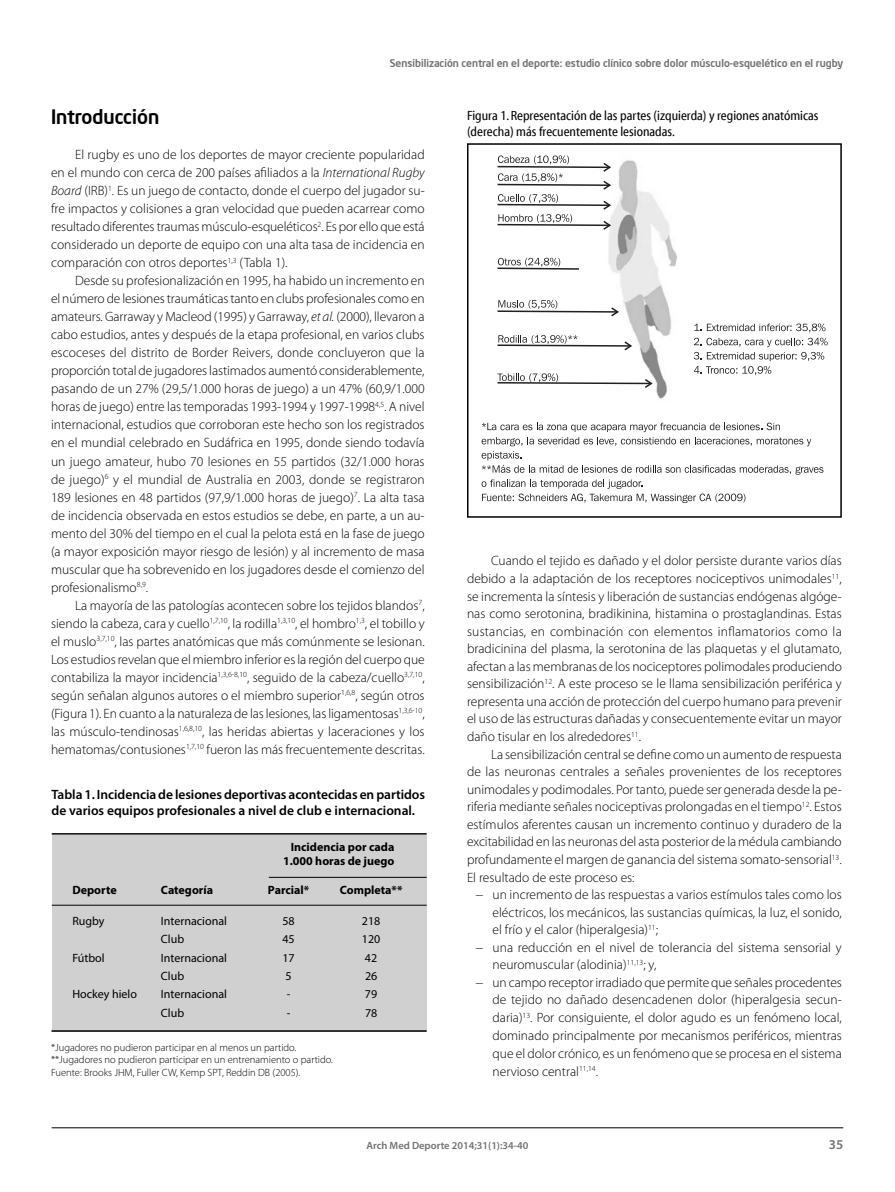
<style>
.page{position:relative;width:895px;height:1192px;background:#fff}
.page>*{position:absolute;margin:0;border:0;box-sizing:border-box;transform-origin:0 0}
.t1{font:500 19.5px "Neo Sans Intel";color:#000}
.t2{font:300 13.5px/18px "Myriad Pro";color:#000;text-align:justify}
.t3{font:600 13.5px/16.2px "Myriad Pro";letter-spacing:-.005em;color:#000}
.t4{font:13.5px/16.2px "Myriad Cn Web";color:#000}
.t5{font:600 13.5px "Myriad Pro";color:#717171}
.t6{font:12px "Myriad Pro";color:#000}
.t7{font:700 12px/14.1px "Myriad Pro";color:#000;text-align:right}
.t8{font:300 10.5px/12.6px "Myriad Pro";color:#000}
.t9{font:500 10.5px "Neo Sans Intel";color:#717171}
.t10{font:600 10.5px "Myriad Pro";color:#717171}
.s1{font-style:italic}
</style>
<div class="page">
<hr style="left:52px;top:1127px;width:790px;height:1px;background:#000">
<div style="left:52px;top:834px;width:374px;height:197px;background:#d0d0d0"></div>
<hr style="left:51px;top:1030px;width:375px;height:1px;background:#000">
<hr style="left:52px;top:904px;width:374px;height:1px;background:#000">
<hr style="left:52px;top:833px;width:374px;height:1px;background:#000">
<img style="left:608px;top:160px;width:70px;height:239px">
<svg style="left:481px;top:422px;width:342px;height:81px"></svg>
<svg style="left:693px;top:323px;width:134px;height:52px"></svg>
<svg style="left:497px;top:155px;width:115px;height:76px"></svg>
<svg style="left:497px;top:258px;width:82px;height:12px"></svg>
<svg style="left:497px;top:300px;width:123px;height:18px"></svg>
<svg style="left:497px;top:335px;width:136px;height:17px"></svg>
<svg style="left:497px;top:373px;width:156px;height:16px"></svg>
<div style="left:467px;top:143px;width:374px;height:374px;border:2px solid #000"></div>
<hr style="left:269px;top:876px;width:157px;height:1px;background:#000">
<p class="t9" style="left:389px;top:56px;width:455px">Sensibilización central en el deporte: estudio clínico sobre dolor músculo-esquelético en el rugby</p>
<h1 class="t1" style="left:51px;top:104px;width:110px">Introducción</h1>
<p class="t2" style="left:51px;top:147px;width:375px;text-indent:24px">El rugby es uno de los deportes de mayor creciente popularidad en el mundo con cerca de 200 países afiliados a la <span class="s1">International Rugby Board</span> (IRB)<sup>1</sup>. Es un juego de contacto, donde el cuerpo del jugador su&shy;fre impactos y colisiones a gran velocidad que pueden acarrear como resultado diferentes traumas músculo-esqueléticos<sup>2</sup>. Es por ello que está considerado un deporte de equipo con una alta tasa de incidencia en comparación con otros deportes<sup>1,3</sup> (Tabla 1).</p>
<p class="t2" style="left:51px;top:273px;width:375px;text-indent:24px">Desde su profesionalización en 1995, ha habido un incremento en el número de lesiones traumáticas tanto en clubs profesionales como en amateurs. Garraway y Macleod (1995) y Garraway, <span class="s1">et al.</span> (2000), llevaron a cabo estudios, antes y después de la etapa profesional, en varios clubs escoceses del distrito de Border Reivers, donde concluyeron que la proporción total de jugadores lastimados aumentó considerablemente, pasando de un 27% (29,5/1.000 horas de juego) a un 47% (60,9/1.000 horas de juego) entre las temporadas 1993-1994 y 1997-1998<sup>4,5</sup>. A nivel internacional, estudios que corroboran este hecho son los registrados en el mundial celebrado en Sudáfrica en 1995, donde siendo todavía un juego amateur, hubo 70 lesiones en 55 partidos (32/1.000 horas de juego)<sup>6</sup> y el mundial de Australia en 2003, donde se registraron 189 lesiones en 48 partidos (97,9/1.000 horas de juego)<sup>7</sup>. La alta tasa de incidencia observada en estos estudios se debe, en parte, a un au&shy;mento del 30% del tiempo en el cual la pelota está en la fase de juego (a mayor exposición mayor riesgo de lesión) y al incremento de masa muscular que ha sobrevenido en los jugadores desde el comienzo del profesionalismo<sup>8,9</sup>.</p>
<p class="t2" style="left:51px;top:597px;width:375px;text-indent:24px">La mayoría de las patologías acontecen sobre los tejidos blandos<sup>7</sup>, siendo la cabeza, cara y cuello<sup>1,7,10</sup>, la rodilla<sup>1,3,10</sup>, el hombro<sup>1,3</sup>, el tobillo y el muslo<sup>3,7,10</sup>, las partes anatómicas que más comúnmente se lesionan.<br>Los estudios revelan que el miembro inferior es la región del cuerpo que contabiliza la mayor incidencia<sup>1,3,6-8,10</sup>, seguido de la cabeza/cuello<sup>3,7,10</sup>, según señalan algunos autores o el miembro superior<sup>1,6,8</sup>, según otros (Figura 1). En cuanto a la naturaleza de las lesiones, las ligamentosas<sup>1,3,6-10</sup>, las músculo-tendinosas<sup>1,6,8,10</sup>, las heridas abiertas y laceraciones y los hematomas/contusiones<sup>1,7,10</sup> fueron las más frecuentemente descritas.</p>
<p class="t3" style="left:51px;top:787px;width:375px">Tabla 1. Incidencia de lesiones deportivas acontecidas en partidos de varios equipos profesionales a nivel de club e internacional.</p>
<p class="t7" style="left:283px;top:840px;width:113px">Incidencia por cada<br>1.000 horas de juego</p>
<p class="t7" style="left:72px;top:883px;width:46px">Deporte</p>
<p class="t7" style="left:161px;top:883px;width:54px">Categoría</p>
<p class="t7" style="left:268px;top:883px;width:43px">Parcial*</p>
<p class="t7" style="left:340px;top:883px;width:64px">Completa**</p>
<p class="t6" style="left:72px;top:916px;width:34px">Rugby</p>
<p class="t6" style="left:161px;top:916px;width:67px">Internacional</p>
<p class="t6" style="left:282px;top:916px;width:14px">58</p>
<p class="t6" style="left:362px;top:916px;width:20px">218</p>
<p class="t6" style="left:161px;top:934px;width:25px">Club</p>
<p class="t6" style="left:282px;top:934px;width:14px">45</p>
<p class="t6" style="left:362px;top:934px;width:20px">120</p>
<p class="t6" style="left:72px;top:952px;width:34px">Fútbol</p>
<p class="t6" style="left:161px;top:952px;width:67px">Internacional</p>
<p class="t6" style="left:282px;top:952px;width:14px">17</p>
<p class="t6" style="left:365px;top:952px;width:14px">42</p>
<p class="t6" style="left:161px;top:971px;width:25px">Club</p>
<p class="t6" style="left:285px;top:971px;width:8px">5</p>
<p class="t6" style="left:365px;top:971px;width:14px">26</p>
<p class="t6" style="left:72px;top:989px;width:66px">Hockey hielo</p>
<p class="t6" style="left:161px;top:989px;width:67px">Internacional</p>
<p class="t6" style="left:286px;top:989px;width:5px">-</p>
<p class="t6" style="left:365px;top:989px;width:14px">79</p>
<p class="t6" style="left:161px;top:1007px;width:25px">Club</p>
<p class="t6" style="left:286px;top:1007px;width:5px">-</p>
<p class="t6" style="left:365px;top:1007px;width:14px">78</p>
<p class="t8" style="left:51px;top:1041px;width:283px">*Jugadores no pudieron participar en al menos un partido. **Jugadores no pudieron participar en un entrenamiento o partido.<br>Fuente: Brooks JHM, Fuller CW, Kemp SPT, Reddin DB (2005).</p>
<p class="t4" style="left:467px;top:108px;width:353px">Figura 1. Representación de las partes (izquierda) y regiones anatómicas (derecha) más frecuentemente lesionadas.</p>
<p class="t2" style="left:467px;top:553px;width:376px;line-height:17.5px;text-indent:24px">Cuando el tejido es dañado y el dolor persiste durante varios días debido a la adaptación de los receptores nociceptivos unimodales<sup>11</sup>, se incrementa la síntesis y liberación de sustancias endógenas algóge&shy;nas como serotonina, bradikinina, histamina o prostaglandinas. Estas sustancias, en combinación con elementos inflamatorios como la bradicinina del plasma, la serotonina de las plaquetas y el glutamato, afectan a las membranas de los nociceptores polimodales produciendo sensibilización<sup>12</sup>. A este proceso se le llama sensibilización periférica y representa una acción de protección del cuerpo humano para prevenir el uso de las estructuras dañadas y consecuentemente evitar un mayor daño tisular en los alrededores<sup>11</sup>.</p>
<p class="t2" style="left:467px;top:746px;width:376px;line-height:17.5px;text-indent:24px">La sensibilización central se define como un aumento de respuesta de las neuronas centrales a señales provenientes de los receptores unimodales y podimodales. Por tanto, puede ser generada desde la pe&shy;riferia mediante señales nociceptivas prolongadas en el tiempo<sup>12</sup>. Estos estímulos aferentes causan un incremento continuo y duradero de la excitabilidad en las neuronas del asta posterior de la médula cambiando profundamente el margen de ganancia del sistema somato-sensorial<sup>13</sup>.<br>El resultado de este proceso es:</p>
<p class="t2" style="left:475px;top:886px;width:367px">− un incremento de las respuestas a varios estímulos tales como los</p>
<p class="t2" style="left:492px;top:904px;width:350px">eléctricos, los mecánicos, las sustancias químicas, la luz, el sonido,</p>
<p class="t2" style="left:492px;top:921px;width:167px">el frío y el calor (hiperalgesia)<sup>11</sup>;</p>
<p class="t2" style="left:475px;top:939px;width:367px">− una reducción en el nivel de tolerancia del sistema sensorial y</p>
<p class="t2" style="left:492px;top:956px;width:165px">neuromuscular (alodinia)<sup>11,13</sup>; y,</p>
<p class="t2" style="left:475px;top:974px;width:368px">− un campo receptor irradiado que permite que señales procedentes</p>
<p class="t2" style="left:492px;top:991px;width:350px">de tejido no dañado desencadenen dolor (hiperalgesia secun-</p>
<p class="t2" style="left:492px;top:1009px;width:350px">daria)<sup>13</sup>. Por consiguiente, el dolor agudo es un fenómeno local,</p>
<p class="t2" style="left:492px;top:1026px;width:350px">dominado principalmente por mecanismos periféricos, mientras</p>
<p class="t2" style="left:492px;top:1044px;width:350px">que el dolor crónico, es un fenómeno que se procesa en el sistema</p>
<p class="t2" style="left:492px;top:1062px;width:107px">nervioso central<sup>11,14</sup>.</p>
<p class="t10" style="left:366px;top:1141px;width:163px">Arch Med Deporte 2014;31(1):34-40</p>
<p class="t5" style="left:828px;top:1138px;width:16px">35</p>
</div>
